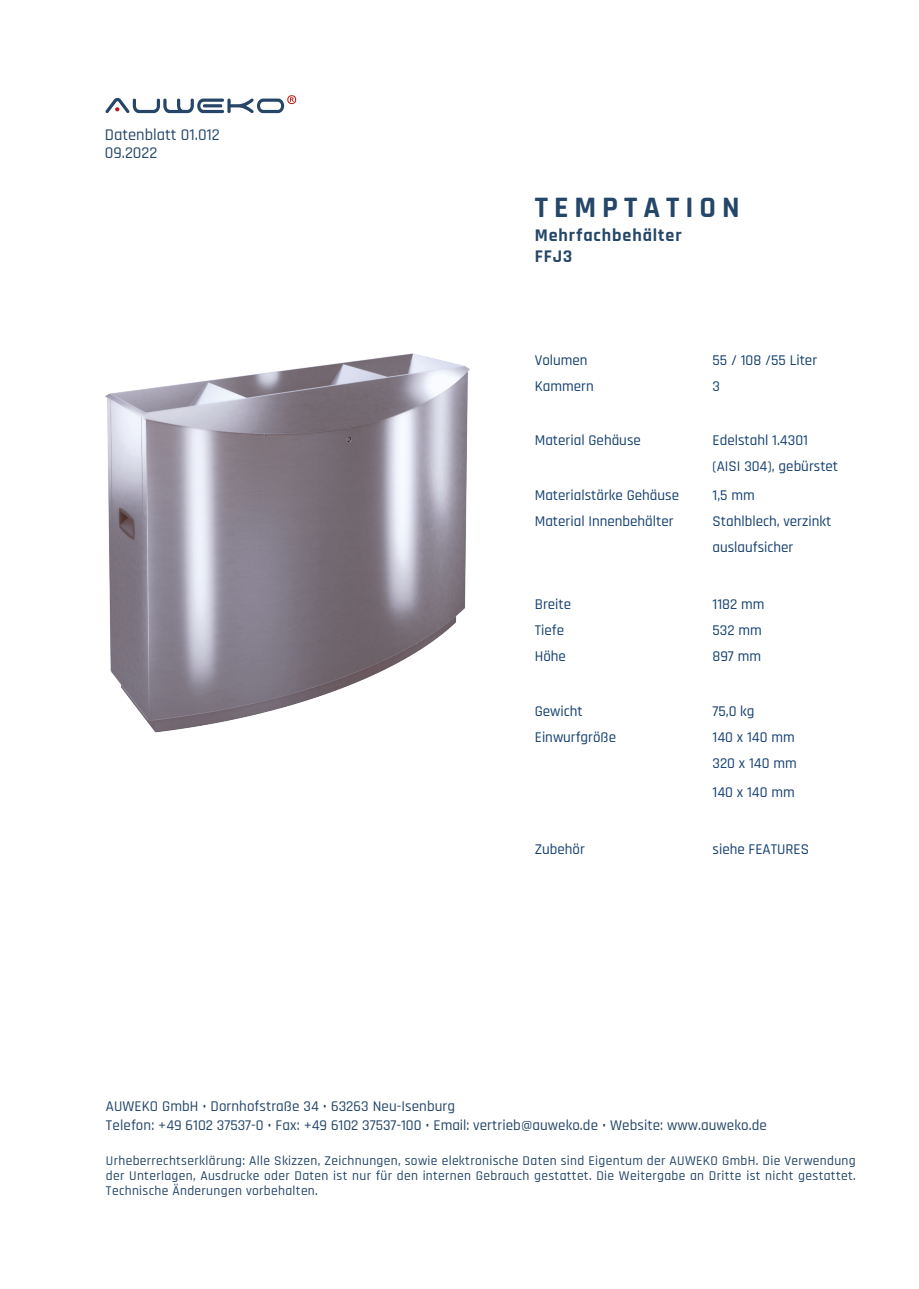
<style>
.page{position:relative;width:919px;height:1289px;background:#fff}
.page>*{position:absolute;margin:0;border:0;box-sizing:border-box;transform-origin:0 0}
.t1{font:700 30px "Rajdhani";letter-spacing:.2em;color:#244668}
.t2{font:700 18px "Rajdhani";letter-spacing:.05em;color:#244668}
.t3{font:500 16.5px "Rajdhani";color:#254768}
.t4{font:500 15px "Rajdhani";color:#154070}
.t5{font:500 15px "Rajdhani";letter-spacing:.005em;color:#244668}
.t6{font:500 13.5px/15px "Rajdhani";letter-spacing:.025em;color:#244668;text-align:justify}
</style>
<div class="page">
<img style="left:105px;top:353px;width:365px;height:380px">
<svg style="left:105px;top:95px;width:191px;height:18px"></svg>
<p class="t3" style="left:105px;top:125px;width:116px">Datenblatt 01.012</p>
<p class="t3" style="left:105px;top:143px;width:54px">09.2022</p>
<p class="t1" style="left:534px;top:189px;width:206px">TEMPTATION</p>
<p class="t2" style="left:534px;top:224px;width:148px">Mehrfachbehälter</p>
<p class="t2" style="left:534px;top:245px;width:39px">FFJ3</p>
<p class="t4" style="left:534px;top:351px;width:54px">Volumen</p>
<p class="t4" style="left:712px;top:351px;width:106px">55 / 108 /55 Liter</p>
<p class="t4" style="left:534px;top:377px;width:60px">Kammern</p>
<p class="t4" style="left:712px;top:377px;width:9px">3</p>
<p class="t4" style="left:534px;top:431px;width:108px">Material Gehäuse</p>
<p class="t4" style="left:712px;top:431px;width:97px">Edelstahl 1.4301</p>
<p class="t4" style="left:712px;top:457px;width:127px">(AISI 304), gebürstet</p>
<p class="t4" style="left:534px;top:486px;width:146px">Materialstärke Gehäuse</p>
<p class="t4" style="left:712px;top:486px;width:44px">1,5 mm</p>
<p class="t4" style="left:534px;top:512px;width:140px">Material Innenbehälter</p>
<p class="t4" style="left:712px;top:512px;width:120px">Stahlblech, verzinkt</p>
<p class="t4" style="left:712px;top:538px;width:82px">auslaufsicher</p>
<p class="t4" style="left:534px;top:596px;width:38px">Breite</p>
<p class="t4" style="left:712px;top:596px;width:53px">1182 mm</p>
<p class="t4" style="left:534px;top:622px;width:31px">Tiefe</p>
<p class="t4" style="left:712px;top:622px;width:51px">532 mm</p>
<p class="t4" style="left:534px;top:647px;width:33px">Höhe</p>
<p class="t4" style="left:712px;top:647px;width:50px">897 mm</p>
<p class="t4" style="left:534px;top:702px;width:50px">Gewicht</p>
<p class="t4" style="left:712px;top:702px;width:44px">75,0 kg</p>
<p class="t4" style="left:534px;top:728px;width:83px">Einwurfgröße</p>
<p class="t4" style="left:712px;top:728px;width:84px">140 x 140 mm</p>
<p class="t4" style="left:712px;top:754px;width:86px">320 x 140 mm</p>
<p class="t4" style="left:712px;top:783px;width:84px">140 x 140 mm</p>
<p class="t4" style="left:534px;top:840px;width:52px">Zubehör</p>
<p class="t4" style="left:712px;top:840px;width:98px">siehe FEATURES</p>
<p class="t5" style="left:106px;top:1097px;width:350px">AUWEKO GmbH • Dornhofstraße 34 • 63263 Neu-Isenburg</p>
<p class="t5" style="left:106px;top:1116px;width:662px">Telefon: +49 6102 37537-0 • Fax: +49 6102 37537-100 • Email: vertrieb@auweko.de • Website: www.auweko.de</p>
<p class="t6" style="left:106px;top:1153px;width:751px">Urheberrechtserklärung: Alle Skizzen, Zeichnungen, sowie elektronische Daten sind Eigentum der AUWEKO GmbH. Die Verwendung der Unterlagen, Ausdrucke oder Daten ist nur für den internen Gebrauch gestattet. Die Weitergabe an Dritte ist nicht gestattet.<br>Technische Änderungen vorbehalten.</p>
</div>
